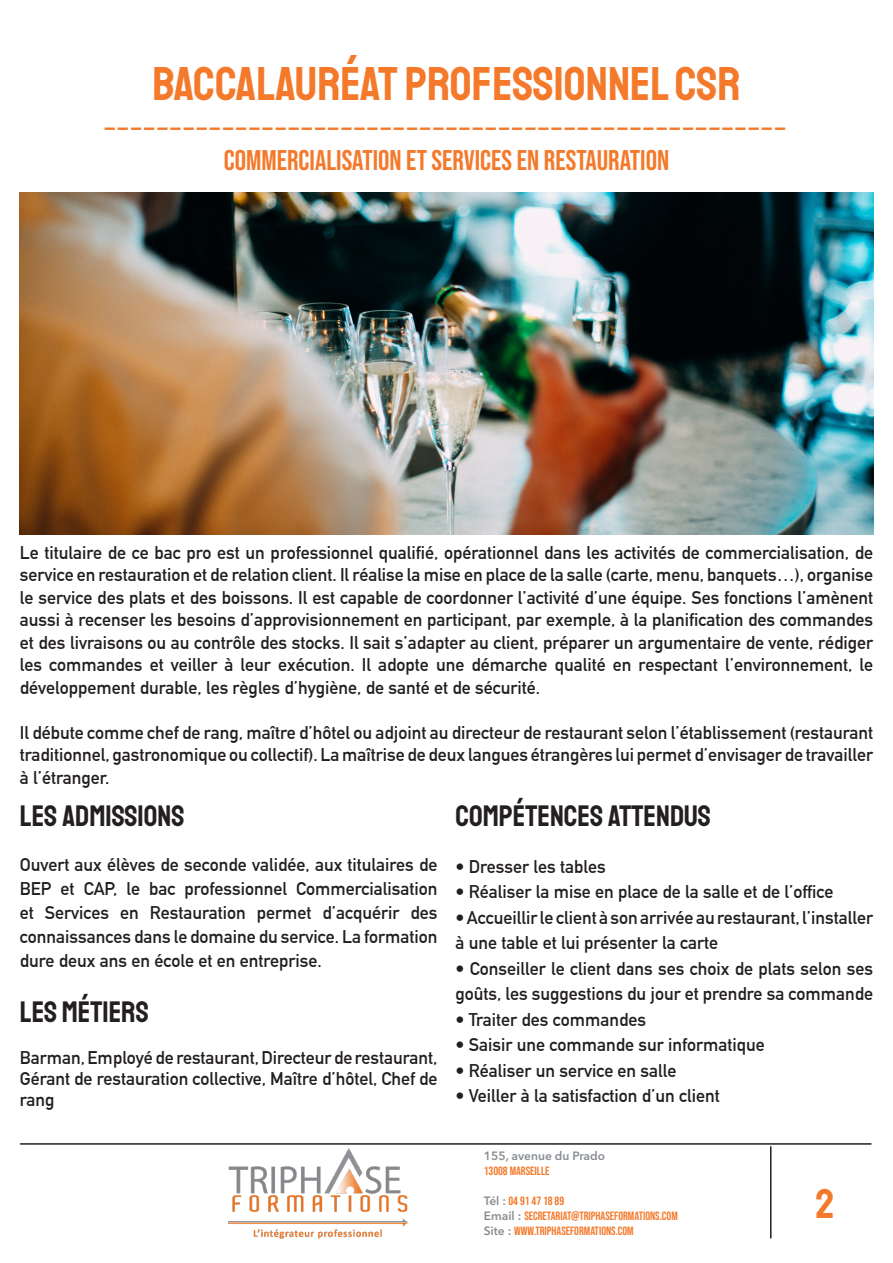
<style>
.page{position:relative;width:893px;height:1263px;background:#fff}
.page>*{position:absolute;margin:0;border:0;box-sizing:border-box;transform-origin:0 0}
.Titre{font:48px "Staatliches";color:#f4792a}
.t1{font:42px "Staatliches";color:#f4792a}
.t2{font:600 30px "Aldo";color:#f4792a}
.Titre_texte{font:30px "Staatliches";color:#231f20}
.Sous_titre{font:28.5px "Bebas Neue";color:#f4792a}
.Texte{font:700 18px/22.5px "DIN Alternate";color:#231f20;text-align:justify}
.t3{font:12px/15px "Bebas Neue";color:#f4792a}
.t4{font:600 12px "Avenir Next LT Pro";color:#898d92}
.s1{font-family:"Avenir Next LT Pro";font-weight:600;color:#898d92}
</style>
<div class="page">
<img style="left:229px;top:1148px;width:179px;height:91px">
<hr style="left:21px;top:1143px;width:850px;height:2px;background:#231f20">
<hr style="left:770px;top:1147px;width:1px;height:91px;background:#231f20">
<img style="left:20px;top:192px;width:853px;height:343px">
<p class="Titre" style="left:152px;top:51px;width:590px">BACCALAURÉAT PROFESSIONNEL CSR</p>
<p class="t2" style="left:105px;top:108px;width:685px">----------------------------------------------------</p>
<p class="Sous_titre" style="left:224px;top:144px;width:447px">COMMERCIALISATION ET SERVICES EN RESTAURATION</p>
<p class="Texte" style="left:20px;top:540px;width:855px">Le titulaire de ce bac pro est un professionnel qualifié, opérationnel dans les activités de commercialisation, de service en restauration et de relation client. Il réalise la mise en place de la salle (carte, menu, banquets…), organise le service des plats et des boissons. Il est capable de coordonner l’activité d’une équipe. Ses fonctions l’amènent aussi à recenser les besoins d’approvisionnement en participant, par exemple, à la planification des commandes et des livraisons ou au contrôle des stocks. Il sait s’adapter au client, préparer un argumentaire de vente, rédiger les commandes et veiller à leur exécution. Il adopte une démarche qualité en respectant l’environnement, le développement durable, les règles d’hygiène, de santé et de sécurité.</p>
<p class="Texte" style="left:20px;top:720px;width:855px">Il débute comme chef de rang, maître d’hôtel ou adjoint au directeur de restaurant selon l’établissement (restaurant traditionnel, gastronomique ou collectif). La maîtrise de deux langues étrangères lui permet d’envisager de travailler à l’étranger.</p>
<p class="Titre_texte" style="left:20px;top:796px;width:166px">LES ADMISSIONS</p>
<p class="Texte" style="left:20px;top:851px;width:419px;line-height:24px">Ouvert aux élèves de seconde validée, aux titulaires de BEP et CAP, le bac professionnel Commercialisation et Services en Restauration permet d’acquérir des connaissances dans le domaine du service. La formation dure deux ans en école et en entreprise.</p>
<p class="Titre_texte" style="left:455px;top:796px;width:257px">COMPÉTENCES ATTENDUS</p>
<p class="Texte" style="left:455px;top:854px;width:152px">• Dresser les tables</p>
<p class="Texte" style="left:455px;top:879px;width:379px">• Réaliser la mise en place de la salle et de l’office</p>
<p class="Texte" style="left:455px;top:903px;width:419px;line-height:25.5px">• Accueillir le client à son arrivée au restaurant, l’installer à une table et lui présenter la carte</p>
<p class="Texte" style="left:455px;top:954px;width:419px;line-height:25.5px">• Conseiller le client dans ses choix de plats selon ses goûts, les suggestions du jour et prendre sa commande</p>
<p class="Texte" style="left:455px;top:1007px;width:192px">• Traiter des commandes</p>
<p class="Texte" style="left:455px;top:1032px;width:311px">• Saisir une commande sur informatique</p>
<p class="Texte" style="left:455px;top:1058px;width:223px">• Réaliser un service en salle</p>
<p class="Texte" style="left:455px;top:1083px;width:266px">• Veiller à la satisfaction d’un client</p>
<p class="Titre_texte" style="left:20px;top:991px;width:130px">LES MÉTIERS</p>
<p class="Texte" style="left:20px;top:1046px;width:419px;line-height:21px">Barman, Employé de restaurant, Directeur de restaurant, Gérant de restauration collective, Maître d’hôtel, Chef de rang</p>
<p class="t4" style="left:484px;top:1148px;width:123px">155, avenue du Prado</p>
<p class="t3" style="left:484px;top:1163px;width:67px">13008 MARSEILLE</p>
<p class="t3" style="left:484px;top:1193px;width:196px"><span class="s1">Tél :</span> 04 91 47 18 89<br><span class="s1">Email :</span> SECRETARIAT@TRIPHASEFORMATIONS.COM<br><span class="s1">Site :</span> WWW.TRIPHASEFORMATIONS.COM</p>
<h2 class="t1" style="left:816px;top:1176px;width:20px">2</h2>
</div>
